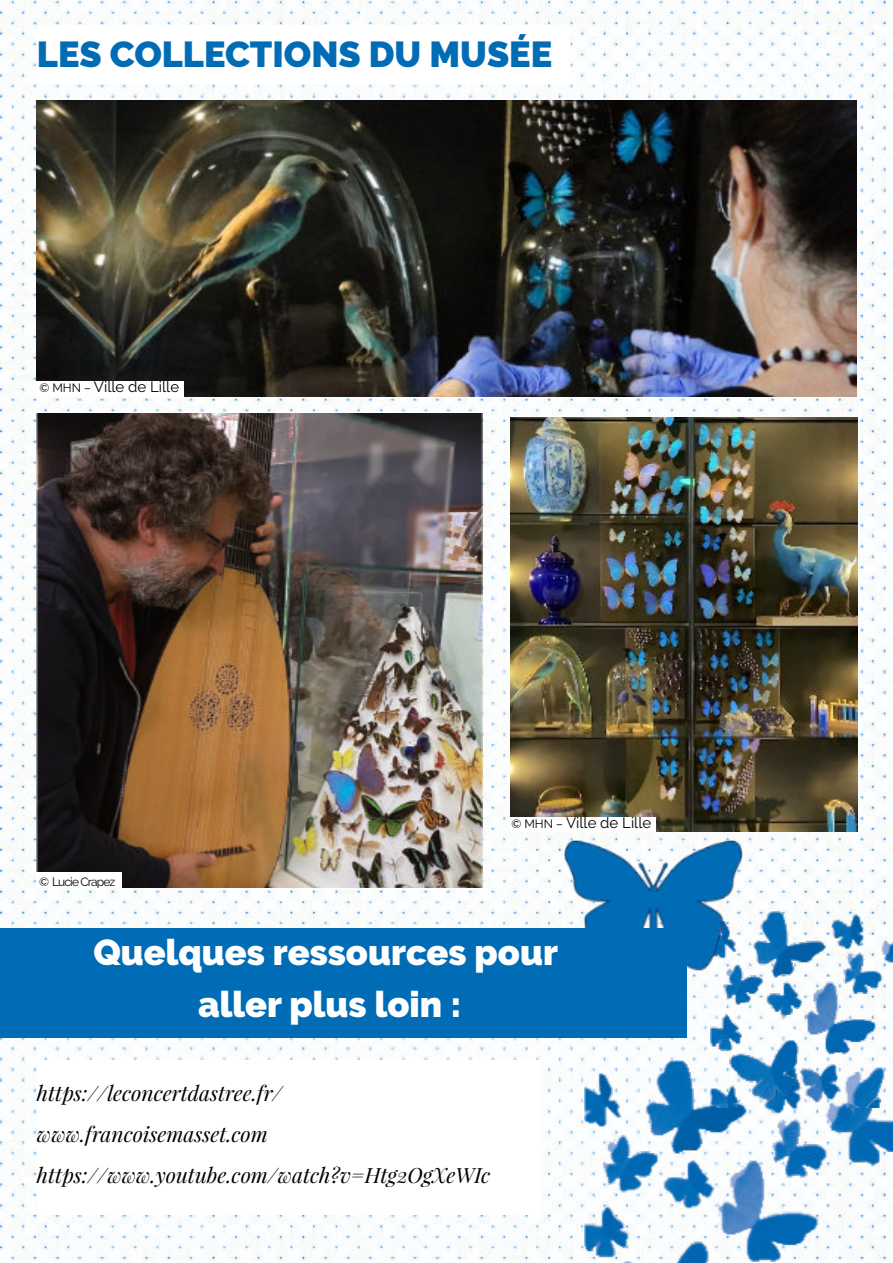
<style>
.page{position:relative;width:893px;height:1263px;background:#fff}
.page>*{position:absolute;margin:0;border:0;box-sizing:border-box;transform-origin:0 0}
.t1{font:900 36px/52.3px "Raleway";color:#fff;text-align:center}
.t2{font:900 36px "Raleway";color:#006cb5}
.t3{font:italic 21px/41px "Playfair Display";color:#000}
.t4{font:15px "Raleway";color:#000}
.t5{font:12px "Raleway";letter-spacing:-.07em;color:#000}
.s1{font-size:12px}
</style>
<div class="page">
<img style="left:0;top:0;width:893px;height:1261px">
<img style="left:585px;top:1061px;width:308px;height:202px">
<img style="left:711px;top:911px;width:182px;height:196px">
<div style="left:37px;top:26px;width:533px;height:58px;background:#fff"></div>
<img style="left:538px;top:832px;width:229px;height:160px">
<div style="left:0;top:928px;width:687px;height:110px;background:#006cb5"></div>
<div style="left:37px;top:1060px;width:504px;height:155px;background:#fff"></div>
<img style="left:37px;top:414px;width:445px;height:473px">
<div style="left:37px;top:873px;width:85px;height:14px;background:#fff"></div>
<img style="left:511px;top:417px;width:347px;height:415px">
<div style="left:511px;top:817px;width:145px;height:15px;background:#fff"></div>
<img style="left:37px;top:100px;width:819px;height:296px">
<div style="left:36px;top:381px;width:148px;height:16px;background:#fff"></div>
<h1 class="t2" style="left:37px;top:33px;width:517px">LES COLLECTIONS DU MUSÉE</h1>
<p class="t4" style="left:39px;top:378px;width:141px"><span class="s1">© MHN –</span> Ville de Lille</p>
<p class="t5" style="left:39px;top:874px;width:78px">© Lucie Crapez</p>
<p class="t4" style="left:511px;top:814px;width:141px"><span class="s1">© MHN –</span> Ville de Lille</p>
<h1 class="t1" style="left:93px;top:926px;width:466px">Quelques ressources pour aller plus loin :</h1>
<p class="t3" style="left:37px;top:1071px;width:455px">https://leconcertdastree.fr/ www.francoisemasset.com https://www.youtube.com/watch?v=Htg2OgXeWIc</p>
</div>
